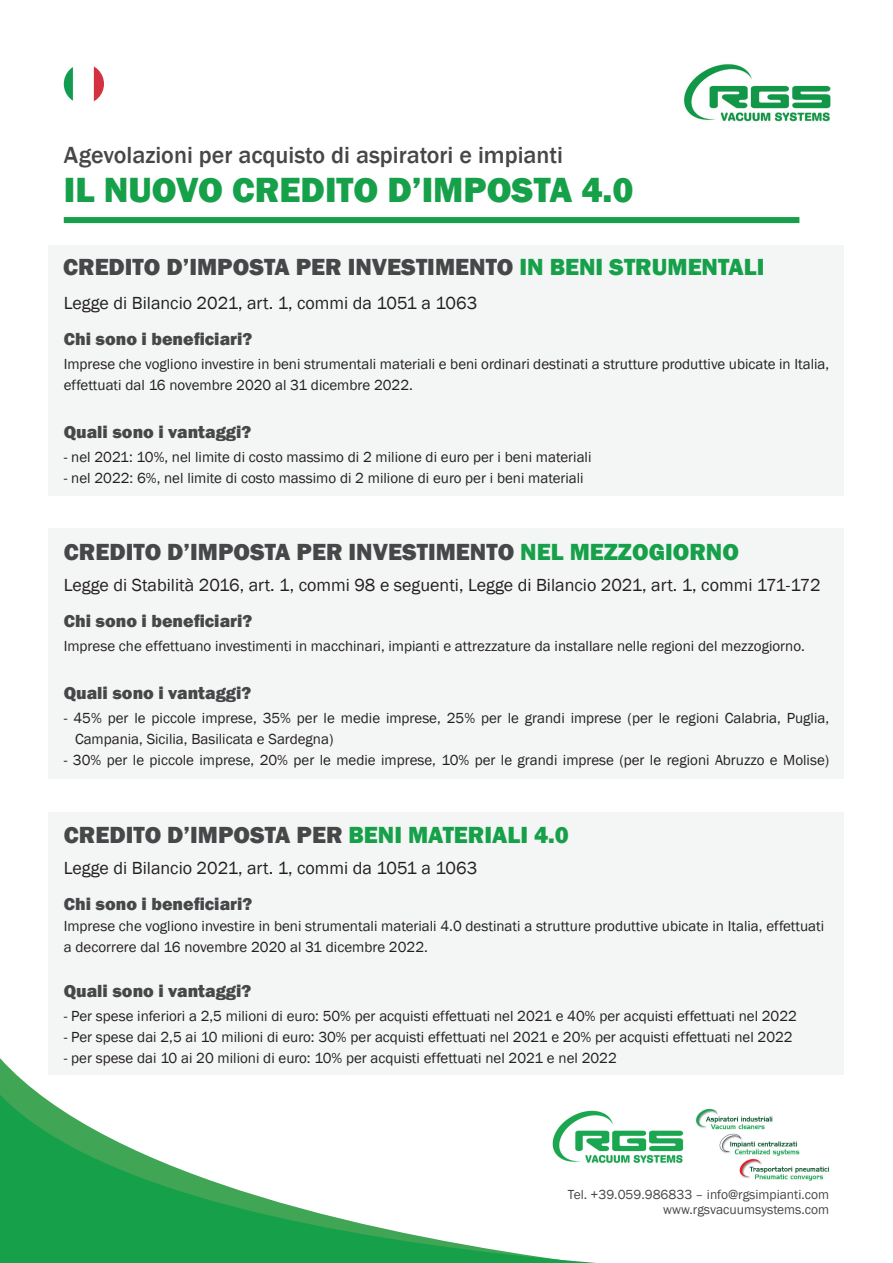
<style>
.page{position:relative;width:893px;height:1263px;background:#fff}
.page>*{position:absolute;margin:0;border:0;box-sizing:border-box;transform-origin:0 0}
.t1{font:800 36px "Franklin Gothic";color:#16a049}
.t2{font:800 24px "Franklin Gothic";color:#464748}
.t3{font:500 24px "Franklin Gothic";color:#464748}
.t4{font:18px "Franklin Gothic";color:#231f20}
.t5{font:800 18px "Franklin Gothic";color:#464748}
.t6{font:15px/21px "Franklin Gothic";color:#231f20}
.t7{font:13.5px/15px "Franklin Gothic";color:#464748;text-align:right}
.s1{color:#16a049}
</style>
<div class="page">
<img style="left:684px;top:64px;width:146px;height:58px">
<div style="left:64px;top:217px;width:735px;height:6px;background:#16a049"></div>
<svg style="left:0;top:1058px;width:582px;height:22px"></svg>
<svg style="left:0;top:1080px;width:596px;height:183px"></svg>
<div style="left:49px;top:245px;width:795px;height:250px;background:#f4f5f5"></div>
<div style="left:49px;top:812px;width:795px;height:262px;background:#f4f5f5"></div>
<div style="left:49px;top:528px;width:795px;height:251px;background:#f4f5f5"></div>
<img style="left:64px;top:64px;width:40px;height:40px;border-radius:20px">
<img style="left:552px;top:1108px;width:277px;height:74px">
<h2 class="t3" style="left:64px;top:140px;width:501px">Agevolazioni per acquisto di aspiratori e impianti</h2>
<h1 class="t1" style="left:64px;top:166px;width:571px">IL NUOVO CREDITO D’IMPOSTA 4.0</h1>
<h2 class="t2" style="left:63px;top:252px;width:703px">CREDITO D’IMPOSTA PER INVESTIMENTO <span class="s1">IN BENI STRUMENTALI</span></h2>
<p class="t4" style="left:64px;top:292px;width:415px">Legge di Bilancio 2021, art. 1, commi da 1051 a 1063</p>
<p class="t5" style="left:64px;top:327px;width:190px">Chi sono i beneficiari?</p>
<p class="t6" style="left:64px;top:354px;width:767px">Imprese che vogliono investire in beni strumentali materiali e beni ordinari destinati a strutture produttive ubicate in Italia, effettuati dal 16 novembre 2020 al 31 dicembre 2022.</p>
<p class="t5" style="left:64px;top:420px;width:189px">Quali sono i vantaggi?</p>
<p class="t6" style="left:64px;top:447px;width:529px">- nel 2021: 10%, nel limite di costo massimo di 2 milione di euro per i beni materiali</p>
<p class="t6" style="left:64px;top:468px;width:521px">- nel 2022: 6%, nel limite di costo massimo di 2 milione di euro per i beni materiali</p>
<h2 class="t2" style="left:64px;top:536px;width:677px">CREDITO D’IMPOSTA PER INVESTIMENTO <span class="s1">NEL MEZZOGIORNO</span></h2>
<p class="t4" style="left:64px;top:574px;width:758px">Legge di Stabilità 2016, art. 1, commi 98 e seguenti, Legge di Bilancio 2021, art. 1, commi 171-172</p>
<p class="t5" style="left:64px;top:609px;width:190px">Chi sono i beneficiari?</p>
<p class="t6" style="left:64px;top:636px;width:743px">Imprese che effettuano investimenti in macchinari, impianti e attrezzature da installare nelle regioni del mezzogiorno.</p>
<p class="t5" style="left:64px;top:681px;width:189px">Quali sono i vantaggi?</p>
<p class="t6" style="left:75px;top:708px;width:756px;text-indent:-11px">- 45% per le piccole imprese, 35% per le medie imprese, 25% per le grandi imprese (per le regioni Calabria, Puglia,<br>Campania, Sicilia, Basilicata e Sardegna)</p>
<p class="t6" style="left:64px;top:750px;width:767px">- 30% per le piccole imprese, 20% per le medie imprese, 10% per le grandi imprese (per le regioni Abruzzo e Molise)</p>
<h2 class="t2" style="left:64px;top:819px;width:507px">CREDITO D’IMPOSTA PER <span class="s1">BENI MATERIALI 4.0</span></h2>
<p class="t4" style="left:64px;top:856px;width:415px">Legge di Bilancio 2021, art. 1, commi da 1051 a 1063</p>
<p class="t5" style="left:64px;top:892px;width:190px">Chi sono i beneficiari?</p>
<p class="t6" style="left:64px;top:915px;width:762px">Imprese che vogliono investire in beni strumentali materiali 4.0 destinati a strutture produttive ubicate in Italia, effettuati a decorrere dal 16 novembre 2020 al 31 dicembre 2022.</p>
<p class="t5" style="left:64px;top:979px;width:189px">Quali sono i vantaggi?</p>
<p class="t6" style="left:64px;top:1005px;width:735px">- Per spese inferiori a 2,5 milioni di euro: 50% per acquisti effettuati nel 2021 e 40% per acquisti effettuati nel 2022</p>
<p class="t6" style="left:64px;top:1026px;width:730px">- Per spese dai 2,5 ai 10 milioni di euro: 30% per acquisti effettuati nel 2021 e 20% per acquisti effettuati nel 2022</p>
<p class="t6" style="left:64px;top:1047px;width:555px">- per spese dai 10 ai 20 milioni di euro: 10% per acquisti effettuati nel 2021 e nel 2022</p>
<p class="t7" style="left:568px;top:1188px;width:263px">Tel. +39.059.986833 – info@rgsimpianti.com www.rgsvacuumsystems.com</p>
</div>
